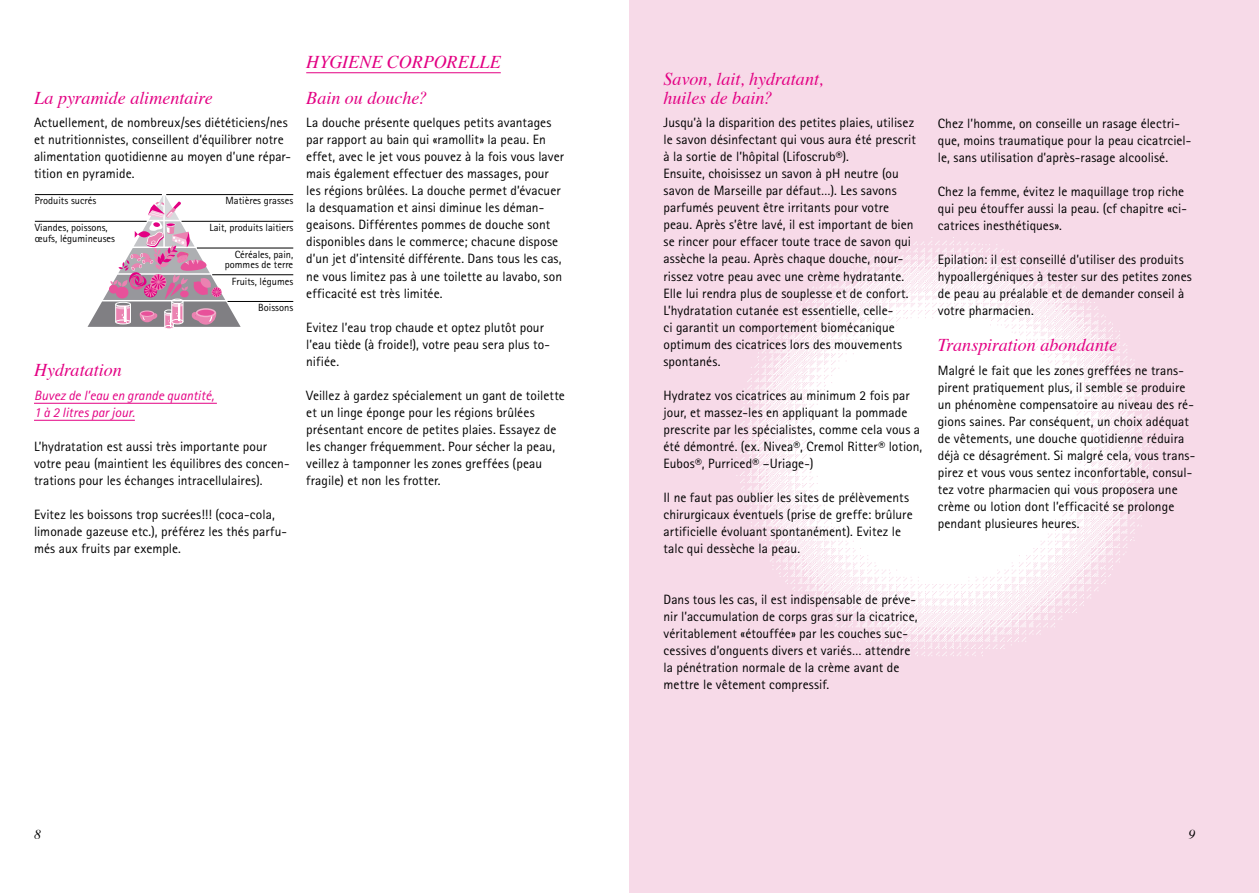
<style>
.page{position:relative;width:1259px;height:893px;background:#fff}
.page>*{position:absolute;margin:0;border:0;box-sizing:border-box;transform-origin:0 0}
.t1{font:italic 18px/36.5px "Times";color:#e30083}
.t2{font:13.5px/17px "Agfa Rotis Sans Serif";letter-spacing:.005em;color:#000}
.t3{font:italic 13.5px/17px "Agfa Rotis Sans Serif";color:#e30083}
.t4{font:italic 13.5px "Times";color:#000}
.t5{font:10.5px/10.5px "Agfa Rotis Sans Serif";color:#000;text-align:right}
</style>
<div class="page">
<img style="left:629px;top:0;width:630px;height:893px">
<hr style="left:227px;top:301px;width:66px;height:1px;background:#000">
<hr style="left:212px;top:274px;width:81px;height:1px;background:#000">
<hr style="left:197px;top:248px;width:96px;height:1px;background:#000">
<hr style="left:166px;top:194px;width:127px;height:1px;background:#000">
<hr style="left:35px;top:194px;width:127px;height:1px;background:#000">
<hr style="left:181px;top:221px;width:112px;height:1px;background:#000">
<hr style="left:35px;top:221px;width:112px;height:1px;background:#000">
<svg style="left:88px;top:195px;width:153px;height:134px"></svg>
<hr style="left:34px;top:403px;width:183px;height:1px;background:#e30083">
<hr style="left:34px;top:420px;width:101px;height:1px;background:#e30083">
<hr style="left:306px;top:72px;width:195px;height:1px;background:#e30083">
<h1 class="t1" style="left:34px;top:79px;width:180px">La pyramide alimentaire</h1>
<p class="t2" style="left:34px;top:114px;width:258px">Actuellement, de nombreux/ses diététiciens/nes et nutritionnistes, conseillent d’équilibrer notre alimentation quotidienne au moyen d’une répar&shy;tition en pyramide.</p>
<p class="t5" style="left:35px;top:196px;width:63px">Produits sucrés</p>
<p class="t5" style="left:35px;top:222px;width:82px;text-align:left">Viandes, poissons, œufs, légumineuses</p>
<p class="t5" style="left:226px;top:196px;width:69px">Matières grasses</p>
<p class="t5" style="left:209px;top:222px;width:85px">Lait, produits laitiers</p>
<p class="t5" style="left:225px;top:249px;width:70px">Céréales, pain, pommes de terre</p>
<p class="t5" style="left:232px;top:276px;width:63px">Fruits, légumes</p>
<p class="t5" style="left:258px;top:302px;width:36px">Boissons</p>
<h1 class="t1" style="left:34px;top:351px;width:89px">Hydratation</h1>
<p class="t3" style="left:34px;top:387px;width:182px">Buvez de l’eau en grande quantité,<br>1 à 2 litres par jour.</p>
<p class="t2" style="left:34px;top:437px;width:257px">L’hydratation est aussi très importante pour votre peau (maintient les équilibres des concen&shy;trations pour les échanges intracellulaires).</p>
<p class="t2" style="left:34px;top:505px;width:254px">Evitez les boissons trop sucrées!!! (coca-cola, limonade gazeuse etc.), préférez les thés parfu&shy;més aux fruits par exemple.</p>
<h1 class="t1" style="left:306px;top:42px;width:196px">HYGIENE CORPORELLE<br>Bain ou douche?</h1>
<p class="t2" style="left:306px;top:114px;width:259px">La douche présente quelques petits avantages par rapport au bain qui «ramollit» la peau. En effet, avec le jet vous pouvez à la fois vous laver mais également effectuer des massages, pour les régions brûlées. La douche permet d’évacuer la desquamation et ainsi diminue les déman&shy;geaisons. Différentes pommes de douche sont disponibles dans le commerce; chacune dispose d’un jet d’intensité différente. Dans tous les cas, ne vous limitez pas à une toilette au lavabo, son efficacité est très limitée.</p>
<p class="t2" style="left:306px;top:318px;width:245px">Evitez l’eau trop chaude et optez plutôt pour l’eau tiède (à froide!), votre peau sera plus to&shy;nifiée.</p>
<p class="t2" style="left:306px;top:386px;width:260px">Veillez à gardez spécialement un gant de toilette et un linge éponge pour les régions brûlées présentant encore de petites plaies. Essayez de les changer fréquemment. Pour sécher la peau, veillez à tamponner les zones greffées (peau fragile) et non les frotter.</p>
<h1 class="t1" style="left:663px;top:68px;width:161px;line-height:19.5px">Savon, lait, hydratant, huiles de bain?</h1>
<p class="t2" style="left:663px;top:114px;width:254px">Jusqu’à la disparition des petites plaies, utilisez le savon désinfectant qui vous aura été prescrit à la sortie de l’hôpital (Lifoscrub®).<br>Ensuite, choisissez un savon à pH neutre (ou savon de Marseille par défaut…). Les savons parfumés peuvent être irritants pour votre peau. Après s’être lavé, il est important de bien se rincer pour effacer toute trace de savon qui assèche la peau. Après chaque douche, nour&shy;rissez votre peau avec une crème hydratante.<br>Elle lui rendra plus de souplesse et de confort.<br>L’hydratation cutanée est essentielle, celle-<br>ci garantit un comportement biomécanique optimum des cicatrices lors des mouvements spontanés.</p>
<p class="t2" style="left:663px;top:386px;width:260px">Hydratez vos cicatrices au minimum 2 fois par jour, et massez-les en appliquant la pommade prescrite par les spécialistes, comme cela vous a été démontré. (ex. Nivea®, Cremol Ritter® lotion, Eubos®, Purriced® –Uriage-)</p>
<p class="t2" style="left:663px;top:488px;width:251px">Il ne faut pas oublier les sites de prélèvements chirurgicaux éventuels (prise de greffe: brûlure artificielle évoluant spontanément). Evitez le talc qui dessèche la peau.</p>
<p class="t2" style="left:663px;top:591px;width:255px">Dans tous les cas, il est indispensable de préve&shy;nir l’accumulation de corps gras sur la cicatrice, véritablement «étouffée» par les couches suc&shy;cessives d’onguents divers et variés… attendre la pénétration normale de la crème avant de mettre le vêtement compressif.</p>
<p class="t2" style="left:938px;top:115px;width:255px">Chez l’homme, on conseille un rasage électri&shy;que, moins traumatique pour la peau cicatrciel&shy;le, sans utilisation d’après-rasage alcoolisé.</p>
<p class="t2" style="left:938px;top:183px;width:251px">Chez la femme, évitez le maquillage trop riche qui peu étouffer aussi la peau. (cf chapitre «ci&shy;catrices inesthétiques».</p>
<p class="t2" style="left:938px;top:251px;width:255px">Epilation: il est conseillé d’utiliser des produits hypoallergéniques à tester sur des petites zones de peau au préalable et de demander conseil à votre pharmacien.</p>
<h1 class="t1" style="left:938px;top:326px;width:181px">Transpiration abondante</h1>
<p class="t2" style="left:938px;top:361px;width:259px">Malgré le fait que les zones greffées ne trans&shy;pirent pratiquement plus, il semble se produire un phénomène compensatoire au niveau des ré&shy;gions saines. Par conséquent, un choix adéquat de vêtements, une douche quotidienne réduira déjà ce désagrément. Si malgré cela, vous trans&shy;pirez et vous vous sentez inconfortable, consul&shy;tez votre pharmacien qui vous proposera une crème ou lotion dont l’efficacité se prolonge pendant plusieures heures.</p>
<p class="t4" style="left:34px;top:823px;width:8px">8</p>
<p class="t4" style="left:1188px;top:823px;width:8px">9</p>
</div>
